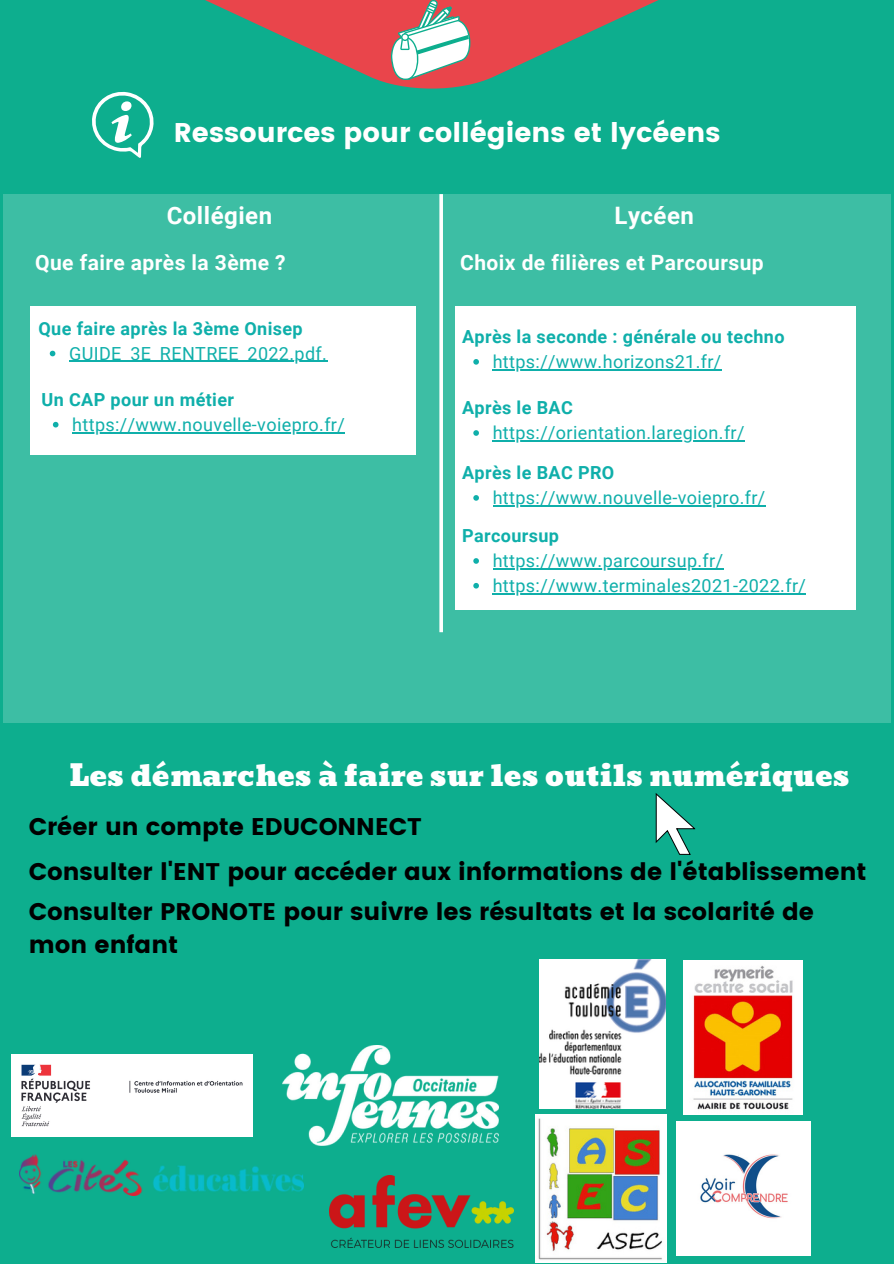
<style>
.page{position:relative;width:894px;height:1264px;background:#fff}
.page>*{position:absolute;margin:0;border:0;box-sizing:border-box;transform-origin:0 0}
.t1{font:29.1px "Bevan";color:#fff}
.t2{font:27px "Poppins";color:#fff}
.t3{font:24px/32.7px "Poppins";color:#000}
.t4{font:700 24px "Roboto";letter-spacing:.02em;color:#fff}
.t5{font:700 21px "Roboto";letter-spacing:.02em;color:#fff}
.t6{font:18px "Roboto";letter-spacing:.02em;color:#0fafaa}
.t7{font:700 18px "Roboto";letter-spacing:.02em;color:#0fafaa}
</style>
<div class="page">
<div style="left:0;top:0;width:893px;height:1263px;background:#0dae8e"></div>
<svg style="left:205px;top:0;width:454px;height:89px"></svg>
<svg style="left:391px;top:0;width:82px;height:80px;background:#d0a7a4"></svg>
<svg style="left:3px;top:194px;width:887px;height:528px;background:#75d0be"></svg>
<div style="left:30px;top:306px;width:385px;height:149px;background:#fff"></div>
<svg style="left:439px;top:194px;width:4px;height:438px;background:#eaf8f5"></svg>
<svg style="left:92px;top:91px;width:62px;height:67px"></svg>
<svg style="left:655px;top:793px;width:40px;height:61px"></svg>
<img style="left:683px;top:960px;width:118px;height:154px">
<img style="left:676px;top:1121px;width:134px;height:134px">
<img style="left:20px;top:1154px;width:283px;height:41px">
<img style="left:535px;top:1114px;width:131px;height:148px">
<img style="left:329px;top:1175px;width:185px;height:72px">
<img style="left:12px;top:1054px;width:241px;height:82px">
<img style="left:282px;top:1045px;width:216px;height:100px">
<img style="left:539px;top:959px;width:126px;height:149px">
<svg style="left:50px;top:351px;width:5px;height:5px"></svg>
<hr style="left:69px;top:361px;width:53px;height:1px;background:#0fafaa">
<hr style="left:122px;top:361px;width:205px;height:1px;background:#0fafaa">
<svg style="left:53px;top:422px;width:5px;height:5px"></svg>
<hr style="left:72px;top:432px;width:273px;height:1px;background:#0fafaa">
<svg style="left:473px;top:359px;width:6px;height:5px"></svg>
<hr style="left:492px;top:369px;width:229px;height:1px;background:#0fafaa">
<svg style="left:473px;top:430px;width:6px;height:6px"></svg>
<hr style="left:492px;top:440px;width:252px;height:1px;background:#0fafaa">
<svg style="left:473px;top:495px;width:6px;height:5px"></svg>
<hr style="left:492px;top:505px;width:273px;height:1px;background:#0fafaa">
<svg style="left:473px;top:558px;width:6px;height:6px"></svg>
<hr style="left:492px;top:568px;width:231px;height:1px;background:#0fafaa">
<svg style="left:473px;top:583px;width:6px;height:5px"></svg>
<hr style="left:492px;top:593px;width:314px;height:1px;background:#0fafaa">
<p class="t2" style="left:174px;top:117px;width:548px">Ressources pour collégiens et lycéens</p>
<p class="t4" style="left:167px;top:202px;width:107px">Collégien</p>
<p class="t4" style="left:614px;top:202px;width:81px">Lycéen</p>
<p class="t5" style="left:35px;top:251px;width:252px">Que faire après la 3ème ?</p>
<p class="t7" style="left:38px;top:318px;width:265px">Que faire après la 3ème Onisep</p>
<p class="t6" style="left:69px;top:343px;width:259px">GUIDE_3E_RENTREE_2022.pdf.</p>
<p class="t7" style="left:42px;top:389px;width:194px">Un CAP pour un métier</p>
<p class="t6" style="left:72px;top:414px;width:274px">https://www.nouvelle-voiepro.fr/</p>
<p class="t5" style="left:460px;top:251px;width:305px">Choix de filières et Parcoursup</p>
<p class="t7" style="left:462px;top:326px;width:324px">Après la seconde : générale ou techno</p>
<p class="t6" style="left:492px;top:351px;width:230px">https://www.horizons21.fr/</p>
<p class="t7" style="left:462px;top:398px;width:112px">Après le BAC</p>
<p class="t6" style="left:492px;top:422px;width:253px">https://orientation.laregion.fr/</p>
<p class="t7" style="left:462px;top:462px;width:154px">Après le BAC PRO</p>
<p class="t6" style="left:492px;top:487px;width:274px">https://www.nouvelle-voiepro.fr/</p>
<p class="t7" style="left:462px;top:525px;width:98px">Parcoursup</p>
<p class="t6" style="left:492px;top:550px;width:232px">https://www.parcoursup.fr/</p>
<p class="t6" style="left:492px;top:575px;width:314px">https://www.terminales2021-2022.fr/</p>
<p class="t1" style="left:69px;top:752px;width:782px">Les démarches à faire sur les outils numériques</p>
<p class="t3" style="left:29px;top:810px;width:394px">Créer un compte EDUCONNECT</p>
<p class="t3" style="left:29px;top:855px;width:839px">Consulter l'ENT pour accéder aux informations de l'établissement</p>
<p class="t3" style="left:29px;top:895px;width:786px">Consulter PRONOTE pour suivre les résultats et la scolarité de mon enfant</p>
</div>
